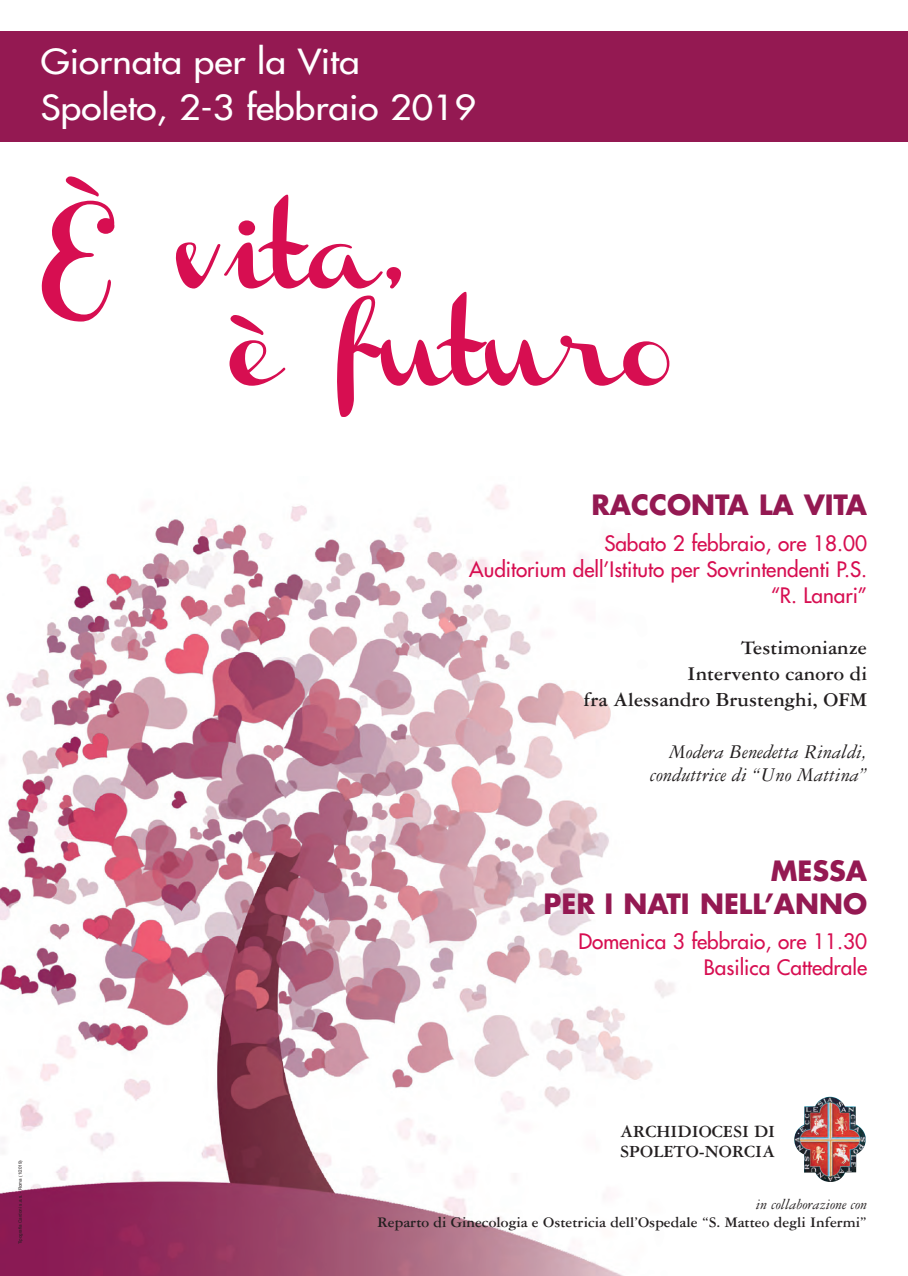
<style>
.page{position:relative;width:908px;height:1276px;background:#fff}
.page>*{position:absolute;margin:0;border:0;box-sizing:border-box;transform-origin:0 0}
.t1{font:72.6px/97.2px "Channel";color:#d70e51;scale:1.1 1}
.t2{font:33.7px/45.9px "Futura";color:#fff;scale:1.1 1}
.t3{font:700 27.2px/32.4px "Futura";color:#941952;text-align:right}
.t4{font:20.7px/25.9px "Futura";color:#d70e51;text-align:right}
.t5{font:700 20.7px/25.9px "Garamond Three";color:#231f20;text-align:right}
.t6{font:italic 20.7px/22.7px "Garamond Three";color:#231f20;text-align:right}
.t7{font:700 18.1px/20.1px "Garamond Three";color:#231f20}
.t8{font:700 15.5px "Garamond Three";color:#231f20}
.t9{font:italic 15.5px "Garamond Three";color:#231f20}
.t10{font:4.5px "Arial";color:#231f20}
</style>
<div class="page">
<img style="left:0;top:485px;width:866px;height:791px">
<img style="left:793px;top:1096px;width:72px;height:86px">
<div style="left:0;top:32px;width:907px;height:110px;background:#941952"></div>
<h2 class="t2" style="left:41px;top:41px;width:397px">Giornata per la Vita<br>Spoleto, 2-3 febbraio 2019</h2>
<h1 class="t1" style="left:230px;top:215px;width:407px;text-indent:-189px">È VITA,<br>È FUTURO</h1>
<h3 class="t3" style="left:591px;top:491px;width:277px">RACCONTA LA VITA</h3>
<p class="t4" style="left:469px;top:531px;width:399px">Sabato 2 febbraio, ore 18.00<br>Auditorium dell’Istituto per Sovrintendenti P.S. “R. Lanari”</p>
<p class="t5" style="left:583px;top:637px;width:285px">Testimonianze<br>Intervento canoro di<br>fra Alessandro Brustenghi, OFM</p>
<p class="t6" style="left:650px;top:742px;width:218px">Modera Benedetta Rinaldi, conduttrice di “Uno Mattina”</p>
<h3 class="t3" style="left:543px;top:857px;width:325px">MESSA<br>PER I NATI NELL’ANNO</h3>
<p class="t4" style="left:578px;top:930px;width:290px">Domenica 3 febbraio, ore 11.30<br>Basilica Cattedrale</p>
<p class="t10" style="left:17px;top:1244px;width:86px;rotate:-90deg">Tipografia Cardoni s.a.s. - Roma (1/2019)</p>
<p class="t7" style="left:620px;top:1122px;width:157px">ARCHIDIOCESI DI<br>SPOLETO-NORCIA</p>
<p class="t9" style="left:755px;top:1198px;width:113px">in collaborazione con</p>
<p class="t8" style="left:377px;top:1217px;width:491px">Reparto di Ginecologia e Ostetricia dell’Ospedale “S. Matteo degli Infermi”</p>
</div>
